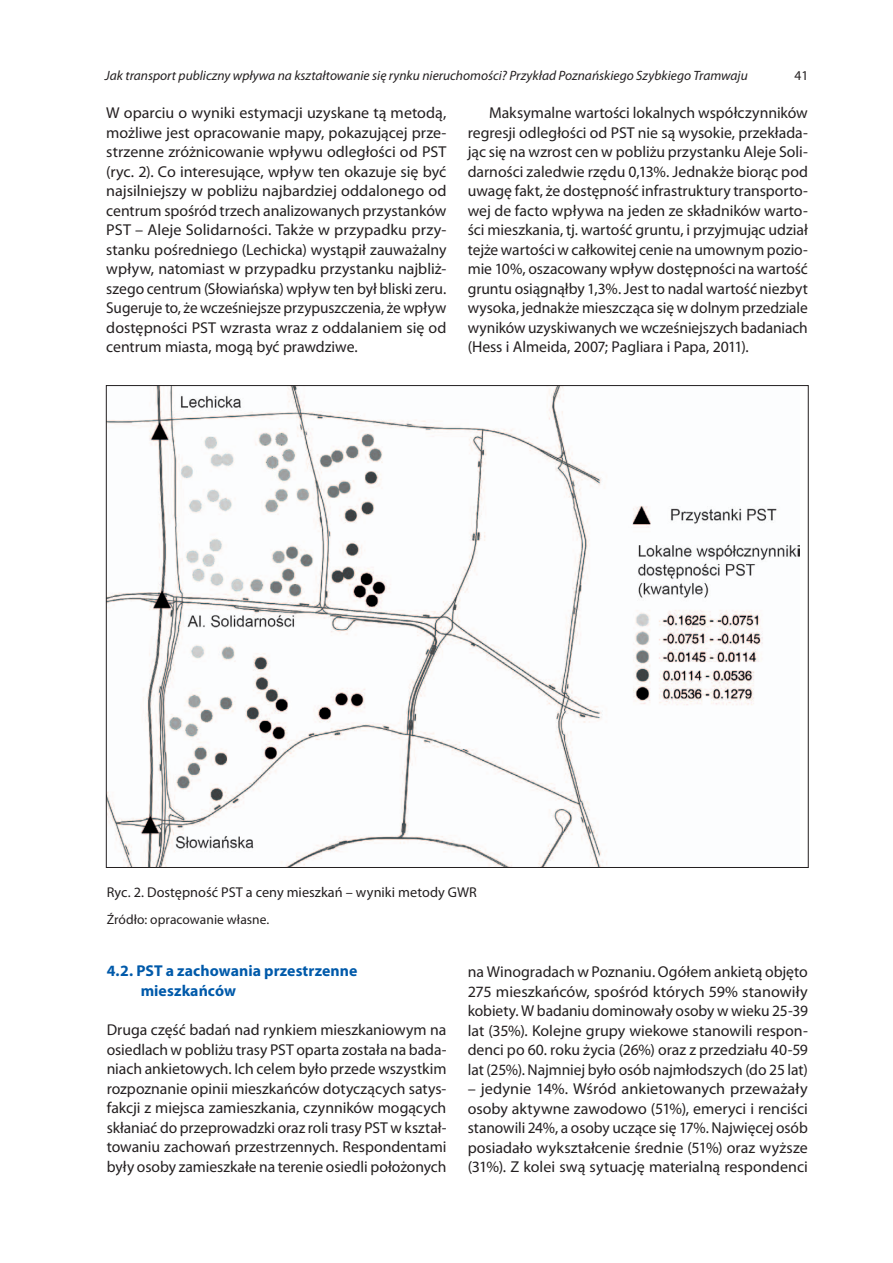
<style>
.page{position:relative;width:893px;height:1263px;background:#fff}
.page>*{position:absolute;margin:0;border:0;box-sizing:border-box;transform-origin:0 0}
.t1{font:15.75px/19.5px "Myriad Pro";letter-spacing:-.005em;color:#231f20;text-align:justify}
.t2{font:700 15.75px/19.5px "Myriad Pro";letter-spacing:.005em;color:#015aaa}
.t3{font:14.25px "Myriad Pro";letter-spacing:.005em;color:#231f20}
.t4{font:italic 13.5px "Myriad Pro";color:#231f20}
.t5{font:13.5px "Myriad Pro";letter-spacing:.005em;color:#231f20}
</style>
<div class="page">
<img style="left:108px;top:387px;width:692px;height:479px">
<p class="t4" style="left:105px;top:67px;width:644px">Jak transport publiczny wpływa na kształtowanie się rynku nieruchomości? Przykład Poznańskiego Szybkiego Tramwaju</p>
<p class="t5" style="left:794px;top:67px;width:15px">41</p>
<p class="t1" style="left:106px;top:103px;width:342px">W oparciu o wyniki estymacji uzyskane tą metodą, możliwe jest opracowanie mapy, pokazującej prze&shy;strzenne zróżnicowanie wpływu odległości od PST (ryc. 2). Co interesujące, wpływ ten okazuje się być najsilniejszy w pobliżu najbardziej oddalonego od centrum spośród trzech analizowanych przystanków PST – Aleje Solidarności. Także w przypadku przy&shy;stanku pośredniego (Lechicka) wystąpił zauważalny wpływ, natomiast w przypadku przystanku najbliż&shy;szego centrum (Słowiańska) wpływ ten był bliski zeru.<br>Sugeruje to, że wcześniejsze przypuszczenia, że wpływ dostępności PST wzrasta wraz z oddalaniem się od centrum miasta, mogą być prawdziwe.</p>
<p class="t1" style="left:468px;top:103px;width:342px;text-indent:21px">Maksymalne wartości lokalnych współczynników regresji odległości od PST nie są wysokie, przekłada&shy;jąc się na wzrost cen w pobliżu przystanku Aleje Soli&shy;darności zaledwie rzędu 0,13%. Jednakże biorąc pod uwagę fakt, że dostępność infrastruktury transporto&shy;wej de facto wpływa na jeden ze składników warto&shy;ści mieszkania, tj. wartość gruntu, i przyjmując udział tejże wartości w całkowitej cenie na umownym pozio&shy;mie 10%, oszacowany wpływ dostępności na wartość gruntu osiągnąłby 1,3%. Jest to nadal wartość niezbyt wysoka, jednakże mieszcząca się w dolnym przedziale wyników uzyskiwanych we wcześniejszych badaniach (Hess i Almeida, 2007; Pagliara i Papa, 2011).</p>
<p class="t3" style="left:107px;top:883px;width:372px">Ryc. 2. Dostępność PST a ceny mieszkań – wyniki metody GWR</p>
<p class="t5" style="left:107px;top:911px;width:164px">Źródło: opracowanie własne.</p>
<p class="t2" style="left:141px;top:961px;width:218px;text-indent:-34px">4.2. PST a zachowania przestrzenne mieszkańców</p>
<p class="t1" style="left:107px;top:1020px;width:341px">Druga część badań nad rynkiem mieszkaniowym na osiedlach w pobliżu trasy PST oparta została na bada&shy;niach ankietowych. Ich celem było przede wszystkim rozpoznanie opinii mieszkańców dotyczących satys&shy;fakcji z miejsca zamieszkania, czynników mogących skłaniać do przeprowadzki oraz roli trasy PST w kształ&shy;towaniu zachowań przestrzennych. Respondentami były osoby zamieszkałe na terenie osiedli położonych</p>
<p class="t1" style="left:468px;top:962px;width:342px">na Winogradach w Poznaniu. Ogółem ankietą objęto 275 mieszkańców, spośród których 59% stanowiły kobiety. W badaniu dominowały osoby w wieku 25-39 lat (35%). Kolejne grupy wiekowe stanowili respon&shy;denci po 60. roku życia (26%) oraz z przedziału 40-59 lat (25%). Najmniej było osób najmłodszych (do 25 lat)</p>
<p class="t1" style="left:468px;top:1079px;width:342px">– jedynie 14%. Wśród ankietowanych przeważały osoby aktywne zawodowo (51%), emeryci i renciści stanowili 24%, a osoby uczące się 17%. Najwięcej osób posiadało wykształcenie średnie (51%) oraz wyższe (31%). Z kolei swą sytuację materialną respondenci</p>
</div>
